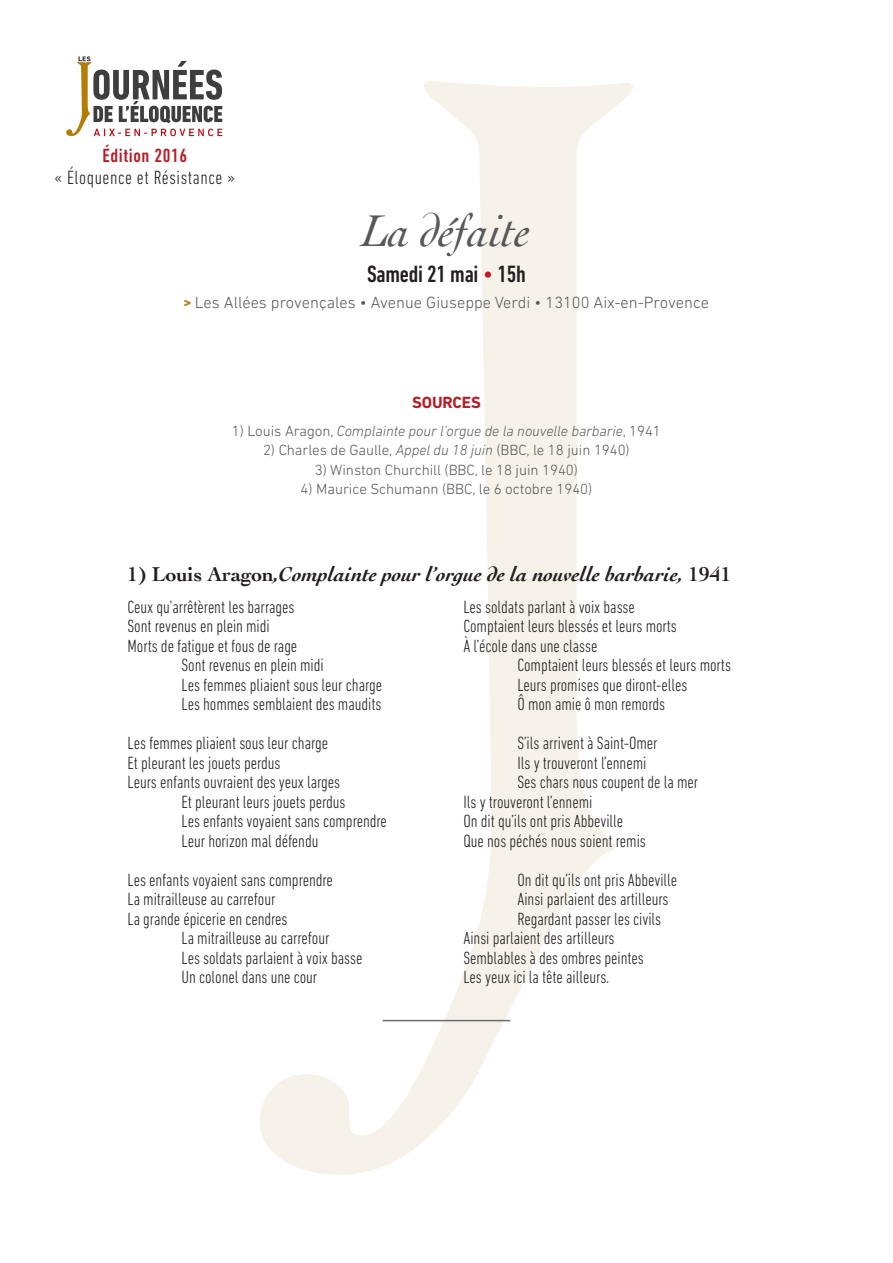
<style>
.page{position:relative;width:893px;height:1263px;background:#fff}
.page>*{position:absolute;margin:0;border:0;box-sizing:border-box;transform-origin:0 0}
.t1{font:italic 46.5px "Cochin";color:#57585a}
.t2{font:500 condensed 24px "DIN Next LT Pro";letter-spacing:-.01em;color:#231f20}
.t3{font:italic 700 21px "Cochin";letter-spacing:-.005em;color:#231f20}
.t4{font:300 condensed 19.5px "DIN Next LT Pro";letter-spacing:.03em;color:#231f20}
.t5{font:500 condensed 19.5px "DIN Next LT Pro";letter-spacing:.03em;color:#b61f27}
.t6{font:300 condensed 18px/19.5px "DIN Next LT Pro";letter-spacing:-.005em;color:#231f20}
.t7{font:300 16.5px "DIN Next LT Pro";color:#57585a}
.t8{font:700 16.5px "DIN Next LT Pro";letter-spacing:-.01em;color:#b61f27}
.t9{font:300 15px "DIN Next LT Pro";letter-spacing:-.005em;color:#57585a}
.t10{font:italic 300 15px "DIN Next LT Pro";letter-spacing:-.005em;color:#57585a}
.s1{color:#b61f27}
.s2{font-weight:700;font-stretch:condensed;font-size:18px;color:#b08226}
.s3{font-style:normal}
.s4{font-style:italic}
</style>
<div class="page">
<svg style="left:260px;top:81px;width:373px;height:1094px"></svg>
<svg style="left:66px;top:56px;width:156px;height:80px"></svg>
<hr style="left:383px;top:1020px;width:127px;height:1px;background:#6c6d70">
<p class="t5" style="left:102px;top:144px;width:86px">Édition 2016</p>
<p class="t4" style="left:55px;top:166px;width:182px">« Éloquence et Résistance »</p>
<h1 class="t1" style="left:362px;top:199px;width:170px">La défaite</h1>
<h2 class="t2" style="left:367px;top:260px;width:160px">Samedi 21 mai <span class="s1">•</span> 15h</h2>
<p class="t7" style="left:184px;top:293px;width:527px"><span class="s2">&gt;</span> Les Allées provençales • Avenue Giuseppe Verdi • 13100 Aix-en-Provence</p>
<p class="t8" style="left:412px;top:393px;width:70px">SOURCES</p>
<p class="t10" style="left:232px;top:422px;width:431px"><span class="s3">1) Louis Aragon,</span> Complainte pour l’orgue de la nouvelle barbarie<span class="s3">, 1941</span></p>
<p class="t9" style="left:263px;top:442px;width:368px">2) Charles de Gaulle, <span class="s4">Appel du 18 juin</span> (BBC, le 18 juin 1940)</p>
<p class="t9" style="left:315px;top:461px;width:264px">3) Winston Churchill (BBC, le 18 juin 1940)</p>
<p class="t9" style="left:301px;top:481px;width:293px">4) Maurice Schumann (BBC, le 6 octobre 1940)</p>
<p class="t3" style="left:128px;top:559px;width:606px"><span class="s3">1) Louis Aragon</span>,Complainte pour l’orgue de la nouvelle barbarie, <span class="s3">1941</span></p>
<p class="t6" style="left:128px;top:597px;width:168px">Ceux qu’arrêtèrent les barrages</p>
<p class="t6" style="left:128px;top:616px;width:144px">Sont revenus en plein midi</p>
<p class="t6" style="left:128px;top:636px;width:171px">Morts de fatigue et fous de rage</p>
<p class="t6" style="left:182px;top:655px;width:144px">Sont revenus en plein midi</p>
<p class="t6" style="left:182px;top:675px;width:202px">Les femmes pliaient sous leur charge</p>
<p class="t6" style="left:182px;top:694px;width:201px">Les hommes semblaient des maudits</p>
<p class="t6" style="left:128px;top:733px;width:202px">Les femmes pliaient sous leur charge</p>
<p class="t6" style="left:128px;top:753px;width:154px">Et pleurant les jouets perdus</p>
<p class="t6" style="left:128px;top:772px;width:214px">Leurs enfants ouvraient des yeux larges</p>
<p class="t6" style="left:182px;top:792px;width:165px">Et pleurant leurs jouets perdus</p>
<p class="t6" style="left:182px;top:811px;width:207px">Les enfants voyaient sans comprendre</p>
<p class="t6" style="left:182px;top:831px;width:138px">Leur horizon mal défendu</p>
<p class="t6" style="left:128px;top:870px;width:207px">Les enfants voyaient sans comprendre<br>La mitrailleuse au carrefour<br>La grande épicerie en cendres</p>
<p class="t6" style="left:182px;top:928px;width:182px">La mitrailleuse au carrefour<br>Les soldats parlaient à voix basse<br>Un colonel dans une cour</p>
<p class="t6" style="left:463px;top:597px;width:215px">Les soldats parlant à voix basse<br>Comptaient leurs blessés et leurs morts<br>À l’école dans une classe</p>
<p class="t6" style="left:517px;top:655px;width:215px">Comptaient leurs blessés et leurs morts<br>Leurs promises que diront-elles<br>Ô mon amie ô mon remords</p>
<p class="t6" style="left:517px;top:733px;width:142px">S’ils arrivent à Saint-Omer</p>
<p class="t6" style="left:517px;top:753px;width:130px">Ils y trouveront l’ennemi</p>
<p class="t6" style="left:517px;top:772px;width:182px">Ses chars nous coupent de la mer</p>
<p class="t6" style="left:463px;top:792px;width:130px">Ils y trouveront l’ennemi</p>
<p class="t6" style="left:463px;top:811px;width:161px">On dit qu’ils ont pris Abbeville</p>
<p class="t6" style="left:463px;top:831px;width:184px">Que nos péchés nous soient remis</p>
<p class="t6" style="left:517px;top:870px;width:161px">On dit qu’ils ont pris Abbeville</p>
<p class="t6" style="left:517px;top:889px;width:153px">Ainsi parlaient des artilleurs</p>
<p class="t6" style="left:517px;top:909px;width:145px">Regardant passer les civils</p>
<p class="t6" style="left:463px;top:928px;width:153px">Ainsi parlaient des artilleurs</p>
<p class="t6" style="left:463px;top:948px;width:182px">Semblables à des ombres peintes</p>
<p class="t6" style="left:463px;top:967px;width:147px">Les yeux ici la tête ailleurs.</p>
</div>
